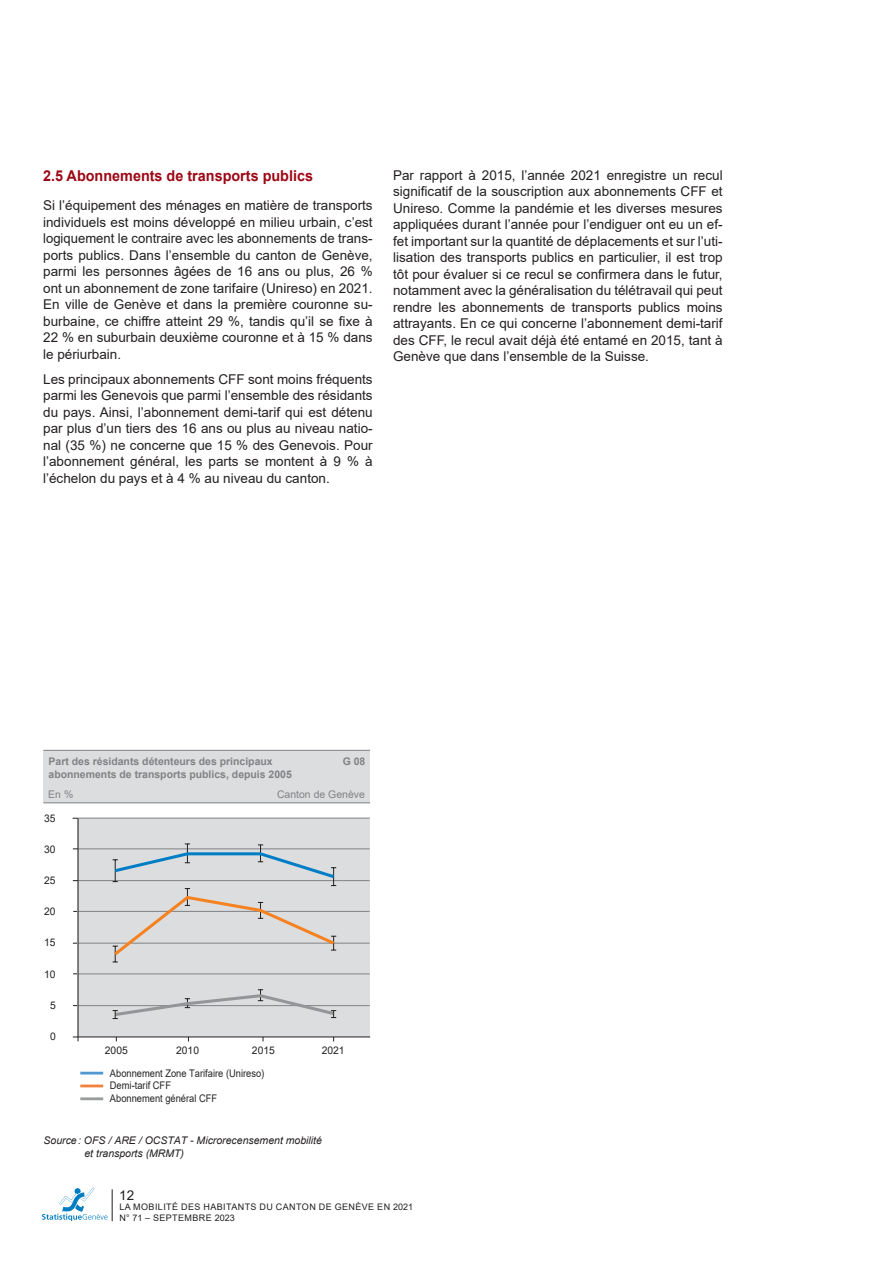
<style>
.page{position:relative;width:893px;height:1263px;background:#fff}
.page>*{position:absolute;margin:0;border:0;box-sizing:border-box;transform-origin:0 0}
.t1{font:700 15px "Arial";color:#9d0715;scale:.96 1}
.t2{font:13.5px/16.5px "Arial";color:#231f20;text-align:justify}
.t3{font:700 10.5px "Arial";color:#808285}
.t4{font:10.5px/13px "Arial";color:#262324;scale:.89 1}
.t5{font:italic 10.5px/12.6px "Arial";color:#231f20}
.t6{font:10.5px "Arial";color:#231f20}
.t7{font:10.5px "Arial";color:#808285}
.t8{font:9px/10.5px "Arial";letter-spacing:.045em;color:#231f20}
</style>
<div class="page">
<hr style="left:112px;top:1189px;width:1px;height:32px;background:#231f20">
<svg style="left:42px;top:1188px;width:66px;height:32px"></svg>
<div style="left:43px;top:750px;width:327px;height:53px;background:#dcdddf"></div>
<hr style="left:43px;top:750px;width:327px;height:1px;background:#808285">
<hr style="left:43px;top:802px;width:327px;height:1px;background:#808285">
<div style="left:78px;top:818px;width:292px;height:219px;background:#dcdddf"></div>
<hr style="left:78px;top:818px;width:292px;height:1px;background:#808285">
<hr style="left:78px;top:849px;width:292px;height:1px;background:#808285">
<hr style="left:78px;top:880px;width:292px;height:1px;background:#808285">
<hr style="left:78px;top:911px;width:292px;height:1px;background:#808285">
<hr style="left:78px;top:943px;width:292px;height:1px;background:#808285">
<hr style="left:78px;top:974px;width:292px;height:1px;background:#808285">
<hr style="left:78px;top:1005px;width:292px;height:1px;background:#808285">
<svg style="left:111px;top:843px;width:227px;height:119px"></svg>
<hr style="left:80px;top:1072px;width:23px;height:2px;background:#4f98d2">
<hr style="left:80px;top:1084px;width:23px;height:3px;background:#f2813c">
<hr style="left:80px;top:1097px;width:23px;height:3px;background:#999c9d">
<hr style="left:78px;top:1037px;width:292px;height:1px;background:#231f20">
<hr style="left:78px;top:818px;width:1px;height:223px;background:#231f20">
<svg style="left:112px;top:989px;width:225px;height:30px"></svg>
<p class="t1" style="left:43px;top:165px;width:283px">2.5 Abonnements de transports publics</p>
<p class="t2" style="left:43px;top:197px;width:331px">Si l’équipement des ménages en matière de transports individuels est moins développé en milieu urbain, c’est logiquement le contraire avec les abonnements de trans&shy;ports publics. Dans l’ensemble du canton de Genève, parmi les personnes âgées de 16 ans ou plus, 26 % ont un abonnement de zone tarifaire (Unireso) en 2021.<br>En ville de Genève et dans la première couronne su&shy;burbaine, ce chiffre atteint 29 %, tandis qu’il se fixe à 22 % en suburbain deuxième couronne et à 15 % dans le périurbain.</p>
<p class="t2" style="left:43px;top:371px;width:331px">Les principaux abonnements CFF sont moins fréquents parmi les Genevois que parmi l’ensemble des résidants du pays. Ainsi, l’abonnement demi-tarif qui est détenu par plus d’un tiers des 16 ans ou plus au niveau natio&shy;nal (35 %) ne concerne que 15 % des Genevois. Pour l’abonnement général, les parts se montent à 9 % à l’échelon du pays et à 4 % au niveau du canton.</p>
<p class="t2" style="left:393px;top:167px;width:331px">Par rapport à 2015, l’année 2021 enregistre un recul significatif de la souscription aux abonnements CFF et Unireso. Comme la pandémie et les diverses mesures appliquées durant l’année pour l’endiguer ont eu un ef&shy;fet important sur la quantité de déplacements et sur l’uti&shy;lisation des transports publics en particulier, il est trop tôt pour évaluer si ce recul se confirmera dans le futur, notamment avec la généralisation du télétravail qui peut rendre les abonnements de transports publics moins attrayants. En ce qui concerne l’abonnement demi-tarif des CFF, le recul avait déjà été entamé en 2015, tant à Genève que dans l’ensemble de la Suisse.</p>
<p class="t3" style="left:49px;top:754px;width:226px">Part des résidants détenteurs des principaux</p>
<p class="t3" style="left:343px;top:754px;width:24px">G 08</p>
<p class="t3" style="left:49px;top:767px;width:245px">abonnements de transports publics, depuis 2005</p>
<p class="t7" style="left:48px;top:787px;width:27px">En %</p>
<p class="t7" style="left:277px;top:787px;width:89px">Canton de Genève</p>
<p class="t6" style="left:44px;top:810px;width:13px">35</p>
<p class="t6" style="left:44px;top:842px;width:13px">30</p>
<p class="t6" style="left:44px;top:873px;width:13px">25</p>
<p class="t6" style="left:44px;top:904px;width:13px">20</p>
<p class="t6" style="left:44px;top:935px;width:13px">15</p>
<p class="t6" style="left:44px;top:967px;width:13px">10</p>
<p class="t6" style="left:50px;top:998px;width:7px">5</p>
<p class="t6" style="left:50px;top:1029px;width:7px">0</p>
<p class="t6" style="left:105px;top:1043px;width:24px">2005</p>
<p class="t6" style="left:176px;top:1043px;width:24px">2010</p>
<p class="t6" style="left:252px;top:1043px;width:24px">2015</p>
<p class="t6" style="left:322px;top:1043px;width:24px">2021</p>
<p class="t4" style="left:110px;top:1066px;width:175px">Abonnement Zone Tarifaire (Unireso)<br>Demi-tarif CFF<br>Abonnement général CFF</p>
<p class="t5" style="left:84px;top:1134px;width:239px;text-indent:-41px">Source: OFS / ARE / OCSTAT - Microrecensement mobilité et transports (MRMT)</p>
<p class="t2" style="left:119px;top:1186px;width:17px">12</p>
<p class="t8" style="left:119px;top:1202px;width:295px">LA MOBILITÉ DES HABITANTS DU CANTON DE GENÈVE EN 2021<br>N° 71 – SEPTEMBRE 2023</p>
</div>
